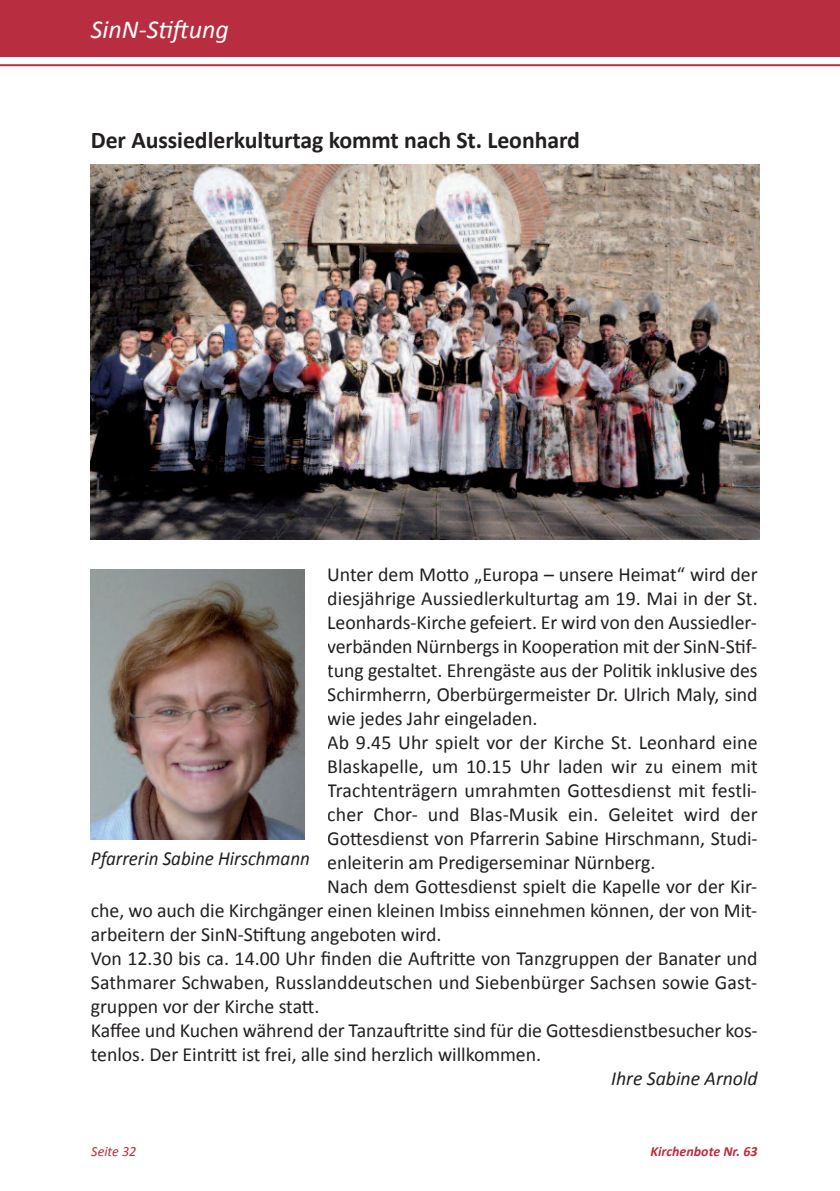
<style>
.page{position:relative;width:840px;height:1191px;background:#fff}
.page>*{position:absolute;margin:0;border:0;box-sizing:border-box;transform-origin:0 0}
.t1{font:italic 26px "Calibri";color:#fff}
.t2{font:700 24px "Calibri";letter-spacing:-.005em;color:#231f20}
.t3{font:20px "Calibri";color:#231f20}
.t4{font:italic 20px "Calibri";color:#231f20;scale:.95 1}
.t5{font:italic 20px "Calibri";color:#231f20}
.t6{font:italic 700 14px "Calibri";color:#b82d40}
.t7{font:italic 14px "Calibri";color:#b82d40}
</style>
<div class="page">
<div style="left:0;top:0;width:839px;height:57px;background:#b82d40"></div>
<hr style="left:0;top:64px;width:839px;height:2px;background:#b82d40">
<img style="left:91px;top:164px;width:667px;height:375px">
<img style="left:91px;top:569px;width:213px;height:271px">
<h1 class="t1" style="left:91px;top:13px;width:140px">SinN-Stiftung</h1>
<p class="t2" style="left:91px;top:126px;width:490px">Der Aussiedlerkulturtag kommt nach St. Leonhard</p>
<p class="t3" style="left:327px;top:561px;width:431px">Unter dem Motto „Europa – unsere Heimat“ wird der</p>
<p class="t3" style="left:327px;top:585px;width:431px">diesjährige Aussiedlerkulturtag am 19. Mai in der St.</p>
<p class="t3" style="left:327px;top:609px;width:431px">Leonhards-Kirche gefeiert. Er wird von den Aussiedler-</p>
<p class="t3" style="left:327px;top:633px;width:431px">verbänden Nürnbergs in Kooperation mit der SinN-Stif-</p>
<p class="t3" style="left:327px;top:657px;width:431px">tung gestaltet. Ehrengäste aus der Politik inklusive des</p>
<p class="t3" style="left:327px;top:681px;width:431px">Schirmherrn, Oberbürgermeister Dr. Ulrich Maly, sind</p>
<p class="t3" style="left:327px;top:705px;width:211px">wie jedes Jahr eingeladen.</p>
<p class="t3" style="left:327px;top:729px;width:431px">Ab 9.45 Uhr spielt vor der Kirche St. Leonhard eine</p>
<p class="t3" style="left:327px;top:753px;width:431px">Blaskapelle, um 10.15 Uhr laden wir zu einem mit</p>
<p class="t3" style="left:327px;top:777px;width:431px">Trachtenträgern umrahmten Gottesdienst mit festli-</p>
<p class="t3" style="left:327px;top:801px;width:431px">cher Chor- und Blas-Musik ein. Geleitet wird der</p>
<p class="t3" style="left:327px;top:825px;width:431px">Gottesdienst von Pfarrerin Sabine Hirschmann, Studi-</p>
<p class="t3" style="left:327px;top:849px;width:329px">enleiterin am Predigerseminar Nürnberg.</p>
<p class="t3" style="left:327px;top:873px;width:431px">Nach dem Gottesdienst spielt die Kapelle vor der Kir-</p>
<p class="t3" style="left:91px;top:897px;width:667px">che, wo auch die Kirchgänger einen kleinen Imbiss einnehmen können, der von Mit-</p>
<p class="t3" style="left:91px;top:921px;width:352px">arbeitern der SinN-Stiftung angeboten wird.</p>
<p class="t3" style="left:91px;top:945px;width:668px">Von 12.30 bis ca. 14.00 Uhr finden die Auftritte von Tanzgruppen der Banater und</p>
<p class="t3" style="left:91px;top:969px;width:667px">Sathmarer Schwaben, Russlanddeutschen und Siebenbürger Sachsen sowie Gast-</p>
<p class="t3" style="left:91px;top:993px;width:230px">gruppen vor der Kirche statt.</p>
<p class="t3" style="left:91px;top:1017px;width:668px">Kaffee und Kuchen während der Tanzauftritte sind für die Gottesdienstbesucher kos-</p>
<p class="t3" style="left:91px;top:1041px;width:451px">tenlos. Der Eintritt ist frei, alle sind herzlich willkommen.</p>
<p class="t5" style="left:611px;top:1065px;width:148px">Ihre Sabine Arnold</p>
<p class="t4" style="left:91px;top:846px;width:232px">Pfarrerin Sabine Hirschmann</p>
<p class="t7" style="left:91px;top:1143px;width:47px">Seite 32</p>
<p class="t6" style="left:650px;top:1143px;width:109px">Kirchenbote Nr. 63</p>
</div>
